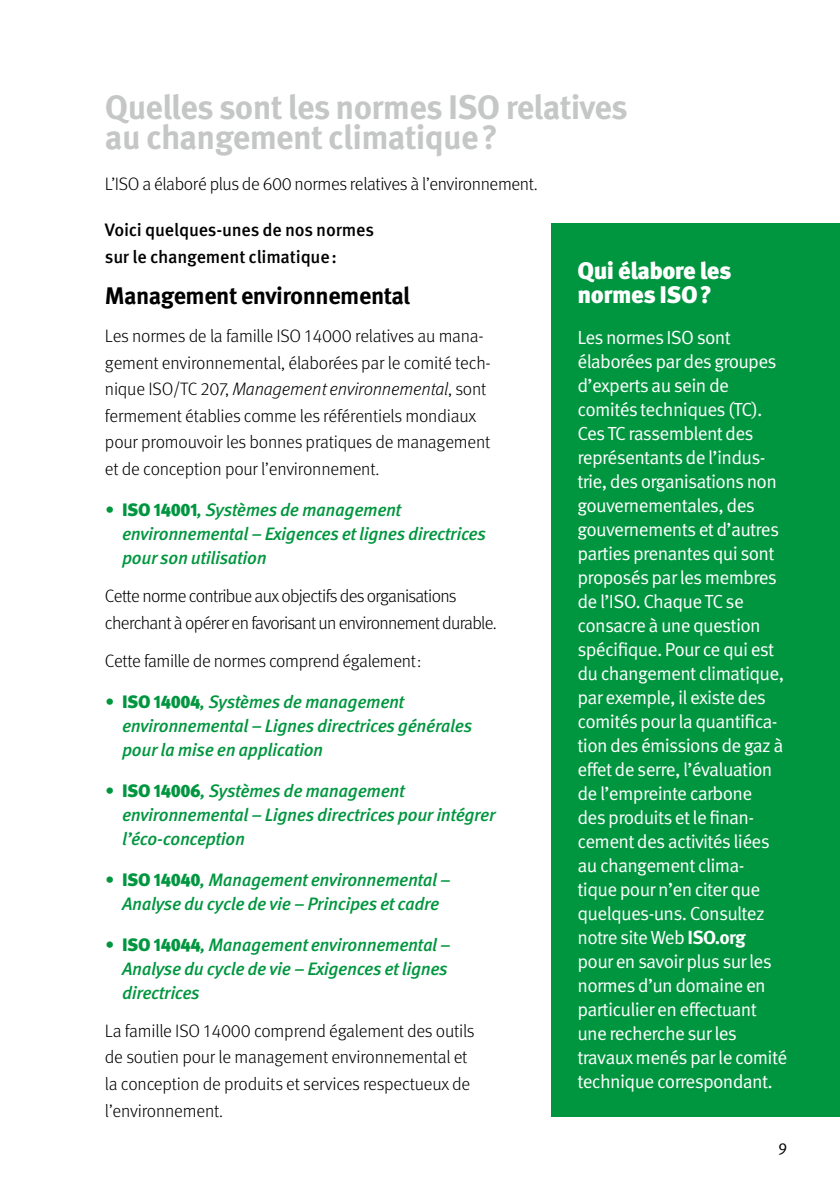
<style>
.page{position:relative;width:840px;height:1191px;background:#fff}
.page>*{position:absolute;margin:0;border:0;box-sizing:border-box;transform-origin:0 0}
.t1{font:700 34px/30px "Meta Pro";letter-spacing:-.02em;color:#c5c6c6}
.t2{font:700 24px "Meta Pro";letter-spacing:-.02em;color:#000}
.t3{font:900 24px/24px "Meta Pro";letter-spacing:-.02em;color:#fff}
.t4{font:19px/24px "Meta Pro Norm";letter-spacing:-.035em;color:#fff}
.t5{font:300 18px/26.6px "Meta Pro";letter-spacing:-.015em;color:#000}
.t6{font:italic 500 18px/24px "Meta Pro";letter-spacing:-.02em;color:#00963f}
.t7{font:300 18px/26.6px "Meta Pro";letter-spacing:-.035em;color:#000}
.t8{font:500 18px/26.6px "Meta Pro";letter-spacing:-.01em;color:#000}
.t9{font:16px "Meta Pro Norm";color:#000}
.s1{font-style:italic}
.s2{font-weight:900;font-style:normal}
.s3{font-family:"Meta Pro";font-weight:700}
</style>
<div class="page">
<div style="left:551px;top:223px;width:288px;height:893px;background:#00963f"></div>
<h1 class="t1" style="left:105px;top:90px;width:524px">Quelles sont les normes ISO relatives au changement climatique?</h1>
<p class="t5" style="left:105px;top:170px;width:434px">L’ISO a élaboré plus de 600 normes relatives à l’environnement.</p>
<p class="t8" style="left:105px;top:216px;width:270px">Voici quelques-unes de nos normes sur le changement climatique:</p>
<p class="t2" style="left:105px;top:277px;width:306px">Management environnemental</p>
<p class="t5" style="left:105px;top:321px;width:387px">Les normes de la famille ISO 14000 relatives au mana&shy;gement environnemental, élaborées par le comité tech&shy;nique ISO/TC 207, <span class="s1">Management environnemental</span>, sont fermement établies comme les référentiels mondiaux pour promouvoir les bonnes pratiques de management et de conception pour l’environnement.</p>
<p class="t6" style="left:122px;top:497px;width:365px;text-indent:-17px">• <span class="s2">ISO 14001</span>, Systèmes de management environnemental – Exigences et lignes directrices pour son utilisation</p>
<p class="t7" style="left:105px;top:581px;width:393px">Cette norme contribue aux objectifs des organisations cherchant à opérer en favorisant un environnement durable.</p>
<p class="t5" style="left:105px;top:646px;width:317px">Cette famille de normes comprend également:</p>
<p class="t6" style="left:122px;top:688px;width:351px;text-indent:-17px">• <span class="s2">ISO 14004</span>, Systèmes de management environnemental – Lignes directrices générales pour la mise en application</p>
<p class="t6" style="left:122px;top:777px;width:375px;text-indent:-17px">• <span class="s2">ISO 14006</span>, Systèmes de management environnemental – Lignes directrices pour intégrer l’éco-conception</p>
<p class="t6" style="left:105px;top:866px;width:347px;text-align:center">• <span class="s2">ISO 14040</span>, Management environnemental –<br>Analyse du cycle de vie – Principes et cadre</p>
<p class="t6" style="left:122px;top:931px;width:330px;text-indent:-17px">• <span class="s2">ISO 14044</span>, Management environnemental –<br>Analyse du cycle de vie – Exigences et lignes directrices</p>
<p class="t5" style="left:105px;top:1016px;width:371px">La famille ISO 14000 comprend également des outils de soutien pour le management environnemental et la conception de produits et services respectueux de l’environnement.</p>
<p class="t3" style="left:577px;top:257px;width:155px">Qui élabore les normes ISO?</p>
<p class="t4" style="left:577px;top:324px;width:211px">Les normes ISO sont élaborées par des groupes d’experts au sein de comités techniques (TC).<br>Ces TC rassemblent des représentants de l’indus&shy;trie, des organisations non gouvernementales, des gouvernements et d’autres parties prenantes qui sont proposés par les membres de l’ISO. Chaque TC se consacre à une question spécifique. Pour ce qui est du changement climatique, par exemple, il existe des comités pour la quantifica&shy;tion des émissions de gaz à effet de serre, l’évaluation de l’empreinte carbone<br>des produits et le finan&shy;cement des activités liées au changement clima&shy;tique pour n’en citer que quelques-uns. Consultez notre site Web <span class="s3">ISO.org<br></span>pour en savoir plus sur les normes d’un domaine en particulier en effectuant une recherche sur les travaux menés par le comité technique correspondant.</p>
<p class="t9" style="left:777px;top:1136px;width:11px">9</p>
</div>
